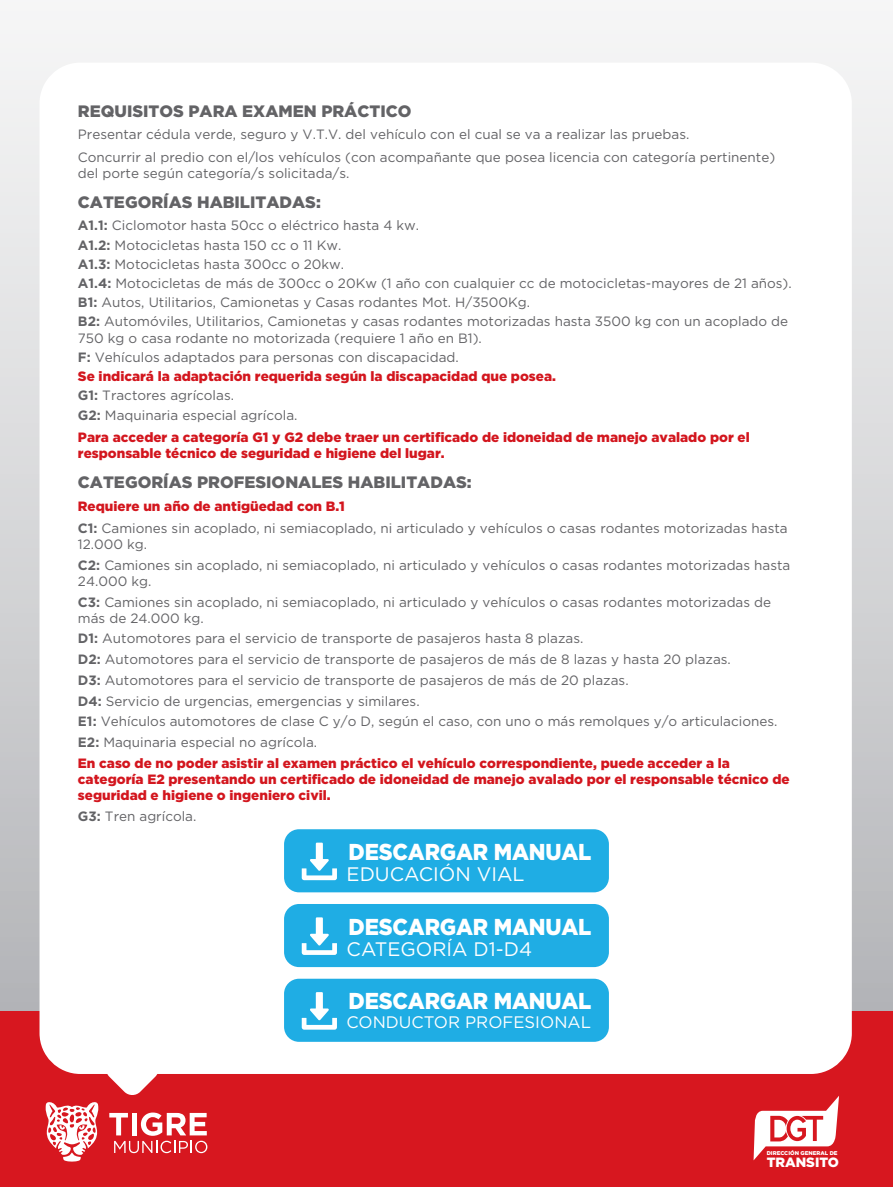
<style>
.page{position:relative;width:893px;height:1187px;background:#fff}
.page>*{position:absolute;margin:0;border:0;box-sizing:border-box;transform-origin:0 0}
.t1{font:900 22.95px "Gotham";letter-spacing:-.01em;color:#fff;scale:.93 1}
.t2{font:19.5px "Gotham";color:#fff}
.t3{font:16.65px "Gotham";color:#fff}
.t4{font:900 16.5px "Gotham";color:#636366}
.t5{font:13.5px/19.2px "Gotham";color:#636366}
.t6{font:900 13.5px/16.2px "Gotham";color:#d3161e}
.t7{font:900 13.35px "Gotham";color:#fff}
.t8{font:900 5.55px "Gotham";color:#fff}
.s1{font-weight:700}
.s2{font-weight:900;color:#d3161e}
</style>
<div class="page">
<div style="left:0;top:1010px;width:893px;height:176px;background:#d7171f"></div>
<svg style="left:754px;top:1096px;width:85px;height:64px"></svg>
<svg style="left:46px;top:1102px;width:52px;height:59px"></svg>
<svg style="left:109px;top:1112px;width:98px;height:41px"></svg>
<div style="left:0;top:0;width:893px;height:1010px;background:linear-gradient(to bottom,#f9f9f9,#b5b6b9)"></div>
<div style="left:40px;top:63px;width:812px;height:1010px;background:#fff;border-radius:41px"></div>
<svg style="left:105px;top:1073px;width:55px;height:22px"></svg>
<div style="left:284px;top:829px;width:325px;height:63px;background:#1fade4;border-radius:15px"></div>
<svg style="left:302px;top:842px;width:35px;height:38px"></svg>
<div style="left:284px;top:903px;width:325px;height:64px;background:#1fade4;border-radius:15px"></div>
<svg style="left:302px;top:917px;width:35px;height:37px"></svg>
<div style="left:284px;top:978px;width:325px;height:63px;background:#1fade4;border-radius:15px"></div>
<svg style="left:302px;top:992px;width:35px;height:37px"></svg>
<p class="t4" style="left:78px;top:100px;width:335px">REQUISITOS PARA EXAMEN PRÁCTICO</p>
<p class="t5" style="left:78px;top:123px;width:699px;line-height:22.2px">Presentar cédula verde, seguro y V.T.V. del vehículo con el cual se va a realizar las pruebas.<br>Concurrir al predio con el/los vehículos (con acompañante que posea licencia con categoría pertinente)</p>
<p class="t5" style="left:78px;top:163px;width:273px">del porte según categoría/s solicitada/s.</p>
<p class="t4" style="left:78px;top:191px;width:244px">CATEGORÍAS HABILITADAS:</p>
<p class="t5" style="left:78px;top:216px;width:715px"><span class="s1">A1.1:</span> Ciclomotor hasta 50cc o eléctrico hasta 4 kw.<br><span class="s1">A1.2:</span> Motocicletas hasta 150 cc o 11 Kw.<br><span class="s1">A1.3:</span> Motocicletas hasta 300cc o 20kw.<br><span class="s1">A1.4:</span> Motocicletas de más de 300cc o 20Kw (1 año con cualquier cc de motocicletas-mayores de 21 años).<br><span class="s1">B1:</span> Autos, Utilitarios, Camionetas y Casas rodantes Mot. H/3500Kg.<br><span class="s1">B2:</span> Automóviles, Utilitarios, Camionetas y casas rodantes motorizadas hasta 3500 kg con un acoplado de</p>
<p class="t5" style="left:78px;top:328px;width:480px">750 kg o casa rodante no motorizada (requiere 1 año en B1).<br><span class="s1">F:</span> Vehículos adaptados para personas con discapacidad.<br><span class="s2">Se indicará la adaptación requerida según la discapacidad que posea.<br></span><span class="s1">G1:</span> Tractores agrícolas.<br><span class="s1">G2:</span> Maquinaria especial agrícola.</p>
<p class="t6" style="left:78px;top:428px;width:673px">Para acceder a categoría G1 y G2 debe traer un certificado de idoneidad de manejo avalado por el responsable técnico de seguridad e higiene del lugar.</p>
<p class="t4" style="left:78px;top:471px;width:395px">CATEGORÍAS PROFESIONALES HABILITADAS:</p>
<p class="t5" style="left:78px;top:494px;width:711px;line-height:22.2px"><span class="s2">Requiere un año de antigüedad con B.1<br></span><span class="s1">C1:</span> Camiones sin acoplado, ni semiacoplado, ni articulado y vehículos o casas rodantes motorizadas hasta</p>
<p class="t5" style="left:78px;top:533px;width:714px;line-height:20.7px">12.000 kg.<br><span class="s1">C2:</span> Camiones sin acoplado, ni semiacoplado, ni articulado y vehículos o casas rodantes motorizadas hasta</p>
<p class="t5" style="left:78px;top:570px;width:695px;line-height:20.7px">24.000 kg.<br><span class="s1">C3:</span> Camiones sin acoplado, ni semiacoplado, ni articulado y vehículos o casas rodantes motorizadas de</p>
<p class="t5" style="left:78px;top:607px;width:701px;line-height:20.7px">más de 24.000 kg.<br><span class="s1">D1:</span> Automotores para el servicio de transporte de pasajeros hasta 8 plazas.<br><span class="s1">D2:</span> Automotores para el servicio de transporte de pasajeros de más de 8 lazas y hasta 20 plazas.<br><span class="s1">D3:</span> Automotores para el servicio de transporte de pasajeros de más de 20 plazas.<br><span class="s1">D4:</span> Servicio de urgencias, emergencias y similares.<br><span class="s1">E1:</span> Vehículos automotores de clase C y/o D, según el caso, con uno o más remolques y/o articulaciones.<br><span class="s1">E2:</span> Maquinaria especial no agrícola.<br><span class="s2">En caso de no poder asistir al examen práctico el vehículo correspondiente, puede acceder a la</span></p>
<p class="t6" style="left:78px;top:770px;width:713px">categoría E2 presentando un certificado de idoneidad de manejo avalado por el responsable técnico de seguridad e higiene o ingeniero civil.</p>
<p class="t5" style="left:78px;top:806px;width:120px"><span class="s1">G3:</span> Tren agrícola.</p>
<h1 class="t1" style="left:349px;top:835px;width:263px">DESCARGAR MANUAL</h1>
<h2 class="t2" style="left:347px;top:861px;width:180px">EDUCACIÓN VIAL</h2>
<h1 class="t1" style="left:349px;top:910px;width:263px">DESCARGAR MANUAL</h1>
<h2 class="t2" style="left:347px;top:936px;width:187px">CATEGORÍA D1-D4</h2>
<h1 class="t1" style="left:349px;top:985px;width:263px">DESCARGAR MANUAL</h1>
<p class="t3" style="left:347px;top:1011px;width:246px">CONDUCTOR PROFESIONAL</p>
<p class="t8" style="left:767px;top:1148px;width:72px">DIRECCIÓN GENERAL DE</p>
<p class="t7" style="left:767px;top:1152px;width:74px">TRANSITO</p>
</div>
